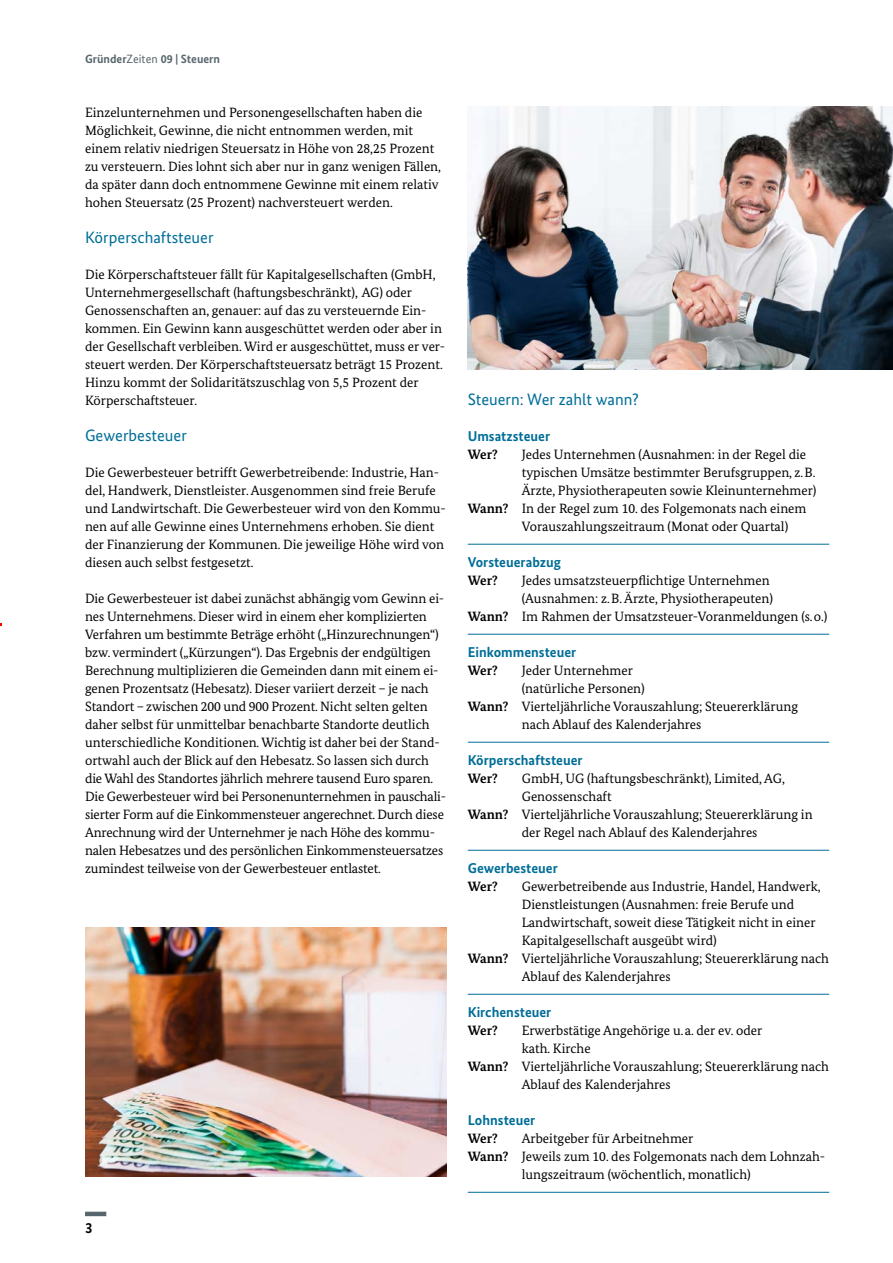
<style>
.page{position:relative;width:893px;height:1263px;background:#fff}
.page>*{position:absolute;margin:0;border:0;box-sizing:border-box;transform-origin:0 0}
.H3_sans_bold_11_blau{font:16.5px "Bundes Sans";color:#006e97}
.t1{font:700 15px "Bundes Sans";color:#000}
.H4_sans_bold_9_blau{font:700 14.25px "Bundes Sans";color:#006e97}
.P_9_12{font:13.5px/18px "Bundes Serif";color:#000}
.P_9_12-2{font:700 13.5px "Bundes Serif";letter-spacing:-.025em;color:#000}
.t2{font:700 12px "Bundes Sans";color:#57666d}
.s1{font-weight:400}
.s2{font-weight:700}
</style>
<div class="page">
<hr style="left:468px;top:544px;width:361px;height:1px;background:#006e97">
<hr style="left:468px;top:634px;width:361px;height:1px;background:#006e97">
<hr style="left:468px;top:742px;width:361px;height:1px;background:#006e97">
<hr style="left:468px;top:850px;width:361px;height:1px;background:#006e97">
<hr style="left:468px;top:994px;width:361px;height:1px;background:#006e97">
<hr style="left:468px;top:1192px;width:361px;height:1px;background:#006e97">
<hr style="left:85px;top:1212px;width:21px;height:4px;background:#57666d">
<img style="left:85px;top:927px;width:361px;height:250px">
<img style="left:468px;top:106px;width:425px;height:263px">
<p class="t2" style="left:85px;top:52px;width:136px">Gründer<span class="s1">Zeiten</span> 09 | Steuern</p>
<p class="P_9_12" style="left:85px;top:103px;width:357px">Einzelunternehmen und Personengesellschaften haben die Möglichkeit, Gewinne, die nicht entnommen werden, mit einem relativ niedrigen Steuersatz in Höhe von 28,25 Prozent zu versteuern. Dies lohnt sich aber nur in ganz wenigen Fällen, da später dann doch entnommene Gewinne mit einem relativ hohen Steuersatz (25 Prozent) nachversteuert werden.</p>
<h3 class="H3_sans_bold_11_blau" style="left:85px;top:227px;width:130px">Körperschaftsteuer</h3>
<p class="P_9_12" style="left:85px;top:265px;width:361px">Die Körperschaftsteuer fällt für Kapitalgesellschaften (GmbH, Unternehmergesellschaft (haftungsbeschränkt), AG) oder Genossenschaften an, genauer: auf das zu versteuernde Ein&shy;kommen. Ein Gewinn kann ausgeschüttet werden oder aber in der Gesellschaft verbleiben. Wird er ausgeschüttet, muss er ver&shy;steuert werden. Der Körperschaftsteuersatz beträgt 15 Prozent.<br>Hinzu kommt der Solidaritätszuschlag von 5,5 Prozent der Körperschaftsteuer.</p>
<h3 class="H3_sans_bold_11_blau" style="left:85px;top:425px;width:103px">Gewerbesteuer</h3>
<p class="P_9_12" style="left:85px;top:463px;width:362px">Die Gewerbesteuer betrifft Gewerbetreibende: Industrie, Han&shy;del, Handwerk, Dienstleister. Ausgenommen sind freie Berufe und Landwirtschaft. Die Gewerbesteuer wird von den Kommu&shy;nen auf alle Gewinne eines Unternehmens erhoben. Sie dient der Finanzierung der Kommunen. Die jeweilige Höhe wird von diesen auch selbst festgesetzt.</p>
<p class="P_9_12" style="left:85px;top:589px;width:362px">Die Gewerbesteuer ist dabei zunächst abhängig vom Gewinn ei&shy;nes Unternehmens. Dieser wird in einem eher komplizierten Verfahren um bestimmte Beträge erhöht („Hinzurechnungen“) bzw. vermindert („Kürzungen“). Das Ergebnis der endgültigen Berechnung multiplizieren die Gemeinden dann mit einem ei&shy;genen Prozentsatz (Hebesatz). Dieser variiert derzeit – je nach Standort – zwischen 200 und 900 Prozent. Nicht selten gelten daher selbst für unmittelbar benachbarte Standorte deutlich unterschiedliche Konditionen. Wichtig ist daher bei der Stand&shy;ortwahl auch der Blick auf den Hebesatz. So lassen sich durch die Wahl des Standortes jährlich mehrere tausend Euro sparen.<br>Die Gewerbesteuer wird bei Personenunternehmen in pauschali&shy;sierter Form auf die Einkommensteuer angerechnet. Durch diese Anrechnung wird der Unternehmer je nach Höhe des kommu&shy;nalen Hebesatzes und des persönlichen Einkommensteuersatzes zumindest teilweise von der Gewerbesteuer entlastet.</p>
<p class="t1" style="left:85px;top:1219px;width:9px">3</p>
<h3 class="H3_sans_bold_11_blau" style="left:468px;top:389px;width:173px">Steuern: Wer zahlt wann?</h3>
<h4 class="H4_sans_bold_9_blau" style="left:468px;top:427px;width:84px">Umsatzsteuer</h4>
<p class="P_9_12-2" style="left:468px;top:446px;width:31px">Wer?</p>
<p class="P_9_12" style="left:522px;top:445px;width:296px">Jedes Unternehmen (Ausnahmen: in der Regel die typischen Umsätze bestimmter Berufsgruppen, z.B.<br>Ärzte, Physiotherapeuten sowie Kleinunternehmer)</p>
<p class="P_9_12" style="left:522px;top:499px;width:286px;text-indent:-54px"><span class="s2">Wann?</span> In der Regel zum 10. des Folgemonats nach einem<br>Vorauszahlungszeitraum (Monat oder Quartal)</p>
<h4 class="H4_sans_bold_9_blau" style="left:468px;top:553px;width:95px">Vorsteuerabzug</h4>
<p class="P_9_12-2" style="left:468px;top:572px;width:31px">Wer?</p>
<p class="P_9_12" style="left:522px;top:571px;width:253px">Jedes umsatzsteuerpflichtige Unternehmen (Ausnahmen: z.B. Ärzte, Physiotherapeuten)</p>
<p class="P_9_12" style="left:468px;top:607px;width:361px"><span class="s2">Wann?</span> Im Rahmen der Umsatzsteuer-Voranmeldungen (s.o.)</p>
<h4 class="H4_sans_bold_9_blau" style="left:468px;top:643px;width:110px">Einkommensteuer</h4>
<p class="P_9_12-2" style="left:468px;top:662px;width:31px">Wer?</p>
<p class="P_9_12" style="left:522px;top:661px;width:125px">Jeder Unternehmer (natürliche Personen)</p>
<p class="P_9_12" style="left:522px;top:697px;width:278px;text-indent:-54px"><span class="s2">Wann?</span> Vierteljährliche Vorauszahlung; Steuererklärung nach Ablauf des Kalenderjahres</p>
<h4 class="H4_sans_bold_9_blau" style="left:468px;top:751px;width:116px">Körperschaftsteuer</h4>
<p class="P_9_12-2" style="left:468px;top:770px;width:31px">Wer?</p>
<p class="P_9_12" style="left:522px;top:769px;width:265px">GmbH, UG (haftungsbeschränkt), Limited, AG,<br>Genossenschaft</p>
<p class="P_9_12" style="left:468px;top:805px;width:346px;text-align:center"><span class="s2">Wann?</span> Vierteljährliche Vorauszahlung; Steuererklärung in der Regel nach Ablauf des Kalenderjahres</p>
<h4 class="H4_sans_bold_9_blau" style="left:468px;top:859px;width:92px">Gewerbesteuer</h4>
<p class="P_9_12-2" style="left:468px;top:878px;width:31px">Wer?</p>
<p class="P_9_12" style="left:522px;top:877px;width:300px">Gewerbetreibende aus Industrie, Handel, Handwerk, Dienstleistungen (Ausnahmen: freie Berufe und Landwirtschaft, soweit diese Tätigkeit nicht in einer Kapitalgesellschaft ausgeübt wird)</p>
<p class="P_9_12" style="left:522px;top:949px;width:309px;text-indent:-54px"><span class="s2">Wann?</span> Vierteljährliche Vorauszahlung; Steuererklärung nach<br>Ablauf des Kalenderjahres</p>
<h4 class="H4_sans_bold_9_blau" style="left:468px;top:1003px;width:85px">Kirchensteuer</h4>
<p class="P_9_12-2" style="left:468px;top:1022px;width:31px">Wer?</p>
<p class="P_9_12" style="left:522px;top:1021px;width:242px">Erwerbstätige Angehörige u.a. der ev. oder kath. Kirche</p>
<p class="P_9_12" style="left:522px;top:1057px;width:309px;text-indent:-54px"><span class="s2">Wann?</span> Vierteljährliche Vorauszahlung; Steuererklärung nach<br>Ablauf des Kalenderjahres</p>
<h4 class="H4_sans_bold_9_blau" style="left:468px;top:1111px;width:69px">Lohnsteuer</h4>
<p class="P_9_12-2" style="left:468px;top:1130px;width:31px">Wer?</p>
<p class="P_9_12" style="left:522px;top:1129px;width:173px">Arbeitgeber für Arbeitnehmer</p>
<p class="P_9_12" style="left:522px;top:1147px;width:305px;text-indent:-54px"><span class="s2">Wann?</span> Jeweils zum 10. des Folgemonats nach dem Lohnzah&shy;lungszeitraum (wöchentlich, monatlich)</p>
</div>
